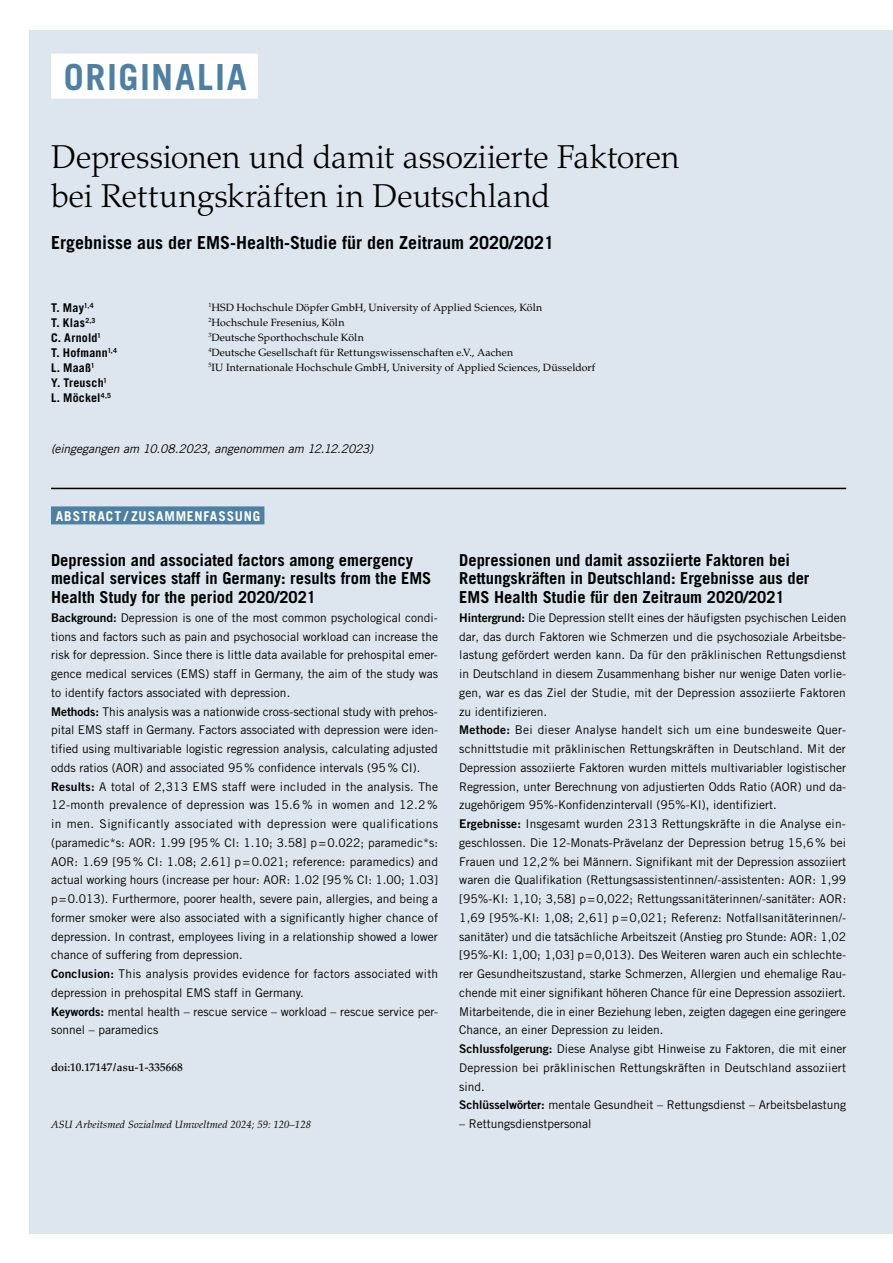
<style>
.page{position:relative;width:893px;height:1263px;background:#fff}
.page>*{position:absolute;margin:0;border:0;box-sizing:border-box;transform-origin:0 0}
.t1{font:700 36px "Trade Gothic LT Std";letter-spacing:.05em;color:#4e80a3}
.t2{font:300 33px/39px "Palatino LT Std";letter-spacing:-.005em;color:#000}
.t3{font:700 18px "Trade Gothic LT Std";color:#000}
.t4{font:700 16.5px/18.8px "Trade Gothic LT Std";color:#000}
.t5{font:700 13.5px "Trade Gothic LT Std";letter-spacing:.065em;color:#fff}
.t6{font:12px/18.8px "Trade Gothic LT Std";color:#000}
.t7{font:700 12px/15px "Trade Gothic LT Std";letter-spacing:.015em;color:#000}
.t8{font:italic 12px "Trade Gothic LT Std";letter-spacing:-.005em;color:#000}
.t9{font:500 11.25px "Palatino LT Std";color:#000}
.t10{font:10.5px/15px "Palatino LT Std";letter-spacing:.02em;color:#000}
.t11{font:italic 10.5px "Palatino LT Std";letter-spacing:.01em;color:#000}
.s1{font-family:"Trade Gothic LT Std Bd 2"}
</style>
<div class="page">
<div style="left:30px;top:30px;width:863px;height:1203px;background:#dde6ee"></div>
<hr style="left:51px;top:488px;width:795px;height:1px;background:#000">
<div style="left:51px;top:506px;width:213px;height:18px;background:#4e80a3"></div>
<div style="left:51px;top:54px;width:207px;height:45px;background:#fff"></div>
<h1 class="t1" style="left:64px;top:55px;width:185px">ORIGINALIA</h1>
<h2 class="t2" style="left:51px;top:138px;width:630px">Depressionen und damit assoziierte Faktoren bei Rettungskräften in Deutschland</h2>
<h3 class="t3" style="left:51px;top:231px;width:505px">Ergebnisse aus der EMS-Health-Studie für den Zeitraum 2020/2021</h3>
<p class="t7" style="left:51px;top:300px;width:67px">T. May<sup>1,4<br></sup>T. Klas<sup>2,3<br></sup>C. Arnold<sup>1<br></sup>T. Hofmann<sup>1,4<br></sup>L. Maaß<sup>1<br></sup>Y. Treusch<sup>1<br></sup>L. Möckel<sup>4,5</sup></p>
<p class="t10" style="left:208px;top:300px;width:389px"><sup>1</sup>HSD Hochschule Döpfer GmbH, University of Applied Sciences, Köln <sup>2</sup>Hochschule Fresenius, Köln<br><sup>3</sup>Deutsche Sporthochschule Köln<br><sup>4</sup>Deutsche Gesellschaft für Rettungswissenschaften e.V., Aachen<br><sup>5</sup>IU Internationale Hochschule GmbH, University of Applied Sciences, Düsseldorf</p>
<p class="t8" style="left:51px;top:441px;width:324px">(eingegangen am 10.08.2023, angenommen am 12.12.2023)</p>
<p class="t5" style="left:56px;top:507px;width:206px">ABSTRACT / ZUSAMMENFASSUNG</p>
<h3 class="t4" style="left:51px;top:550px;width:382px">Depression and associated factors among emergency medical services staff in Germany: results from the EMS<br>Health Study for the period 2020/2021</h3>
<p class="t6" style="left:51px;top:608px;width:389px"><span class="s1">Background:</span> Depression is one of the most common psychological condi&shy;tions and factors such as pain and psychosocial workload can increase the risk for depression. Since there is little data available for prehospital emer&shy;gence medical services (EMS) staff in Germany, the aim of the study was to identify factors associated with depression.<br><span class="s1">Methods:</span> This analysis was a nationwide cross-sectional study with prehos&shy;pital EMS staff in Germany. Factors associated with depression were iden&shy;tified using multivariable logistic regression analysis, calculating adjusted odds ratios (AOR) and associated 95% confidence intervals (95% CI).<br><span class="s1">Results:</span> A total of 2,313 EMS staff were included in the analysis. The 12-month prevalence of depression was 15.6 % in women and 12.2 % in men. Significantly associated with depression were qualifications (paramedic*s: AOR: 1.99 [95% CI: 1.10; 3.58] p=0.022; paramedic*s:<br>AOR: 1.69 [95% CI: 1.08; 2.61] p=0.021; reference: paramedics) and actual working hours (increase per hour: AOR: 1.02 [95% CI: 1.00; 1.03] p=0.013). Furthermore, poorer health, severe pain, allergies, and being a former smoker were also associated with a significantly higher chance of depression. In contrast, employees living in a relationship showed a lower chance of suffering from depression.<br><span class="s1">Conclusion:</span> This analysis provides evidence for factors associated with depression in prehospital EMS staff in Germany.<br><span class="s1">Keywords:</span> mental health – rescue service – workload – rescue service per&shy;sonnel – paramedics</p>
<p class="t9" style="left:51px;top:1060px;width:133px">doi:10.17147/asu-1-335668</p>
<p class="t11" style="left:51px;top:1118px;width:261px">ASU Arbeitsmed Sozialmed Umweltmed 2024; 59: 120–128</p>
<h3 class="t4" style="left:459px;top:550px;width:352px">Depressionen und damit assoziierte Faktoren bei<br>Rettungskräften in Deutschland: Ergebnisse aus der<br>EMS Health Studie für den Zeitraum 2020/2021</h3>
<p class="t6" style="left:459px;top:608px;width:389px"><span class="s1">Hintergrund:</span> Die Depression stellt eines der häufigsten psychischen Leiden dar, das durch Faktoren wie Schmerzen und die psychosoziale Arbeitsbe&shy;lastung gefördert werden kann. Da für den präklinischen Rettungsdienst in Deutschland in diesem Zusammenhang bisher nur wenige Daten vorlie&shy;gen, war es das Ziel der Studie, mit der Depression assoziierte Faktoren zu identifizieren.<br><span class="s1">Methode:</span> Bei dieser Analyse handelt sich um eine bundesweite Quer&shy;schnittstudie mit präklinischen Rettungskräften in Deutschland. Mit der Depression assoziierte Faktoren wurden mittels multivariabler logistischer Regression, unter Berechnung von adjustierten Odds Ratio (AOR) und da&shy;zugehörigem 95%-Konfidenzintervall (95%-KI), identifiziert.<br><span class="s1">Ergebnisse:</span> Insgesamt wurden 2313 Rettungskräfte in die Analyse ein&shy;geschlossen. Die 12-Monats-Prävelanz der Depression betrug 15,6% bei Frauen und 12,2% bei Männern. Signifikant mit der Depression assoziiert waren die Qualifikation (Rettungsassistentinnen/-assistenten: AOR: 1,99 [95%-KI: 1,10; 3,58] p=0,022; Rettungssanitäterinnen/-sanitäter: AOR:<br>1,69 [95%-KI: 1,08; 2,61] p=0,021; Referenz: Notfallsanitäterinnen/- sanitäter) und die tatsächliche Arbeitszeit (Anstieg pro Stunde: AOR: 1,02 [95%-KI: 1,00; 1,03] p=0,013). Des Weiteren waren auch ein schlechte&shy;rer Gesundheitszustand, starke Schmerzen, Allergien und ehemalige Rau&shy;chende mit einer signifikant höheren Chance für eine Depression assoziiert.<br>Mitarbeitende, die in einer Beziehung leben, zeigten dagegen eine geringere Chance, an einer Depression zu leiden.<br><span class="s1">Schlussfolgerung:</span> Diese Analyse gibt Hinweise zu Faktoren, die mit einer Depression bei präklinischen Rettungskräften in Deutschland assoziiert sind.<br><span class="s1">Schlüsselwörter:</span> mentale Gesundheit – Rettungsdienst – Arbeitsbelastung</p>
<p class="t6" style="left:459px;top:1114px;width:134px">– Rettungsdienstpersonal</p>
</div>
